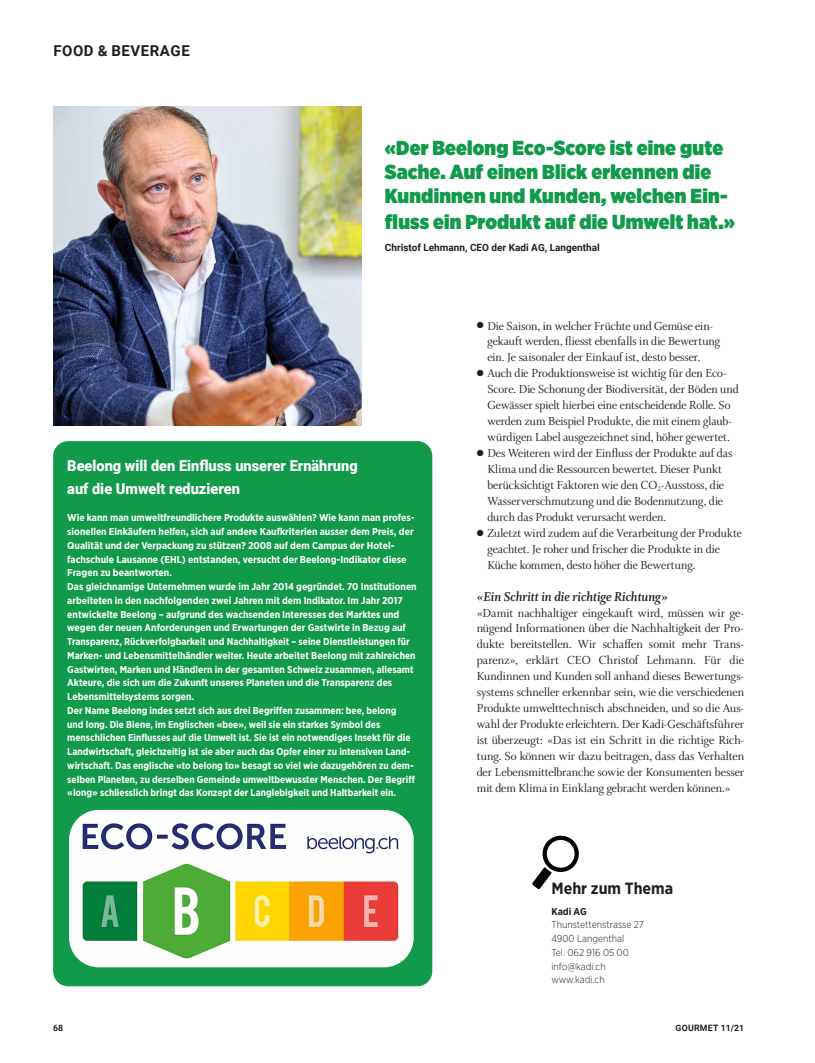
<style>
.page{position:relative;width:815px;height:1063px;background:#fff}
.page>*{position:absolute;margin:0;border:0;box-sizing:border-box;transform-origin:0 0}
.t1{font:900 20.25px/24px "Gotham Narrow";letter-spacing:.005em;color:#109a49}
.t2{font:700 16.25px "Gotham Narrow";color:#231f20}
.t3{font:900 15px/22.5px "Roboto";color:#fff}
.t4{font:700 15px "Roboto";letter-spacing:.035em;color:#231f20}
.t5{font:italic 700 13.75px "Whitman Display";color:#231f20}
.t6{font:12.5px/16px "Whitman Display";letter-spacing:-.005em;color:#231f20}
.t7{font:700 10px/13.8px "Gotham Narrow";color:#fff}
.t8{font:300 10px/13.8px "Gotham Narrow";color:#231f20}
.t9{font:700 10px "Roboto";color:#231f20}
.t10{font:700 10px "Gotham Narrow";letter-spacing:-.005em;color:#231f20}
.t11{font:700 8.75px "Roboto";letter-spacing:.035em;color:#231f20}
</style>
<div class="page">
<div style="left:53px;top:441px;width:379px;height:545px;background:#109a49;border-radius:15px"></div>
<img style="left:69px;top:810px;width:345px;height:157px">
<img style="left:53px;top:106px;width:308px;height:319px">
<svg style="left:532px;top:836px;width:47px;height:53px"></svg>
<h3 class="t4" style="left:53px;top:41px;width:138px">FOOD &amp; BEVERAGE</h3>
<h1 class="t1" style="left:385px;top:135px;width:344px">«Der Beelong Eco-Score ist eine gute<br>Sache. Auf einen Blick erkennen die<br>Kundinnen und Kunden, welchen Ein-</h1>
<h1 class="t1" style="left:385px;top:210px;width:352px">fluss ein Produkt auf die Umwelt hat.»</h1>
<p class="t9" style="left:385px;top:241px;width:216px">Christof Lehmann, CEO der Kadi AG, Langenthal</p>
<h3 class="t3" style="left:67px;top:454px;width:292px">Beelong will den Einfluss unserer Ernährung auf die Umwelt reduzieren</h3>
<p class="t7" style="left:67px;top:511px;width:351px">Wie kann man umweltfreundlichere Produkte auswählen? Wie kann man profes&shy;sionellen Einkäufern helfen, sich auf andere Kaufkriterien ausser dem Preis, der Qualität und der Verpackung zu stützen? 2008 auf dem Campus der Hotel&shy;fachschule Lausanne (EHL) entstanden, versucht der Beelong-Indikator diese Fragen zu beantworten.<br>Das gleichnamige Unternehmen wurde im Jahr 2014 gegründet. 70 Institutionen arbeiteten in den nachfolgenden zwei Jahren mit dem Indikator. Im Jahr 2017 entwickelte Beelong – aufgrund des wachsenden Interesses des Marktes und wegen der neuen Anforderungen und Erwartungen der Gastwirte in Bezug auf Transparenz, Rückverfolgbarkeit und Nachhaltigkeit – seine Dienstleistungen für Marken- und Lebensmittelhändler weiter. Heute arbeitet Beelong mit zahlreichen Gastwirten, Marken und Händlern in der gesamten Schweiz zusammen, allesamt Akteure, die sich um die Zukunft unseres Planeten und die Transparenz des Lebensmittelsystems sorgen.<br>Der Name Beelong indes setzt sich aus drei Begriffen zusammen: bee, belong<br>und long. Die Biene, im Englischen «bee», weil sie ein starkes Symbol des menschlichen Einflusses auf die Umwelt ist. Sie ist ein notwendiges Insekt für die Landwirtschaft, gleichzeitig ist sie aber auch das Opfer einer zu intensiven Land&shy;wirtschaft. Das englische «to belong to» besagt so viel wie dazugehören zu dem&shy;selben Planeten, zu derselben Gemeinde umweltbewusster Menschen. Der Begriff «long» schliesslich bringt das Konzept der Langlebigkeit und Haltbarkeit ein.</p>
<p class="t11" style="left:53px;top:1022px;width:12px">68</p>
<p class="t6" style="left:487px;top:318px;width:234px;text-indent:-11px">● Die Saison, in welcher Früchte und Gemüse ein&shy;gekauft werden, fliesst ebenfalls in die Bewertung ein. Je saisonaler der Einkauf ist, desto besser.</p>
<p class="t6" style="left:487px;top:366px;width:253px;text-indent:-11px">● Auch die Produktionsweise ist wichtig für den Eco-Score. Die Schonung der Biodiversität, der Böden und Gewässer spielt hierbei eine entscheidende Rolle. So werden zum Beispiel Produkte, die mit einem glaub&shy;würdigen Label ausgezeichnet sind, höher gewertet.</p>
<p class="t6" style="left:487px;top:445px;width:246px;text-indent:-11px">● Des Weiteren wird der Einfluss der Produkte auf das Klima und die Ressourcen bewertet. Dieser Punkt berücksichtigt Faktoren wie den CO<sub>2</sub>-Ausstoss, die Wasserverschmutzung und die Bodennutzung, die durch das Produkt verursacht werden.</p>
<p class="t6" style="left:487px;top:525px;width:256px;text-indent:-11px">● Zuletzt wird zudem auf die Verarbeitung der Produkte geachtet. Je roher und frischer die Produkte in die<br>Küche kommen, desto höher die Bewertung.</p>
<h3 class="t5" style="left:477px;top:588px;width:193px">«Ein Schritt in die richtige Richtung»</h3>
<p class="t6" style="left:477px;top:605px;width:269px;text-align:justify">«Damit nachhaltiger eingekauft wird, müssen wir ge&shy;nügend Informationen über die Nachhaltigkeit der Pro&shy;dukte bereitstellen. Wir schaffen somit mehr Trans&shy;parenz», erklärt CEO Christof Lehmann. Für die Kundinnen und Kunden soll anhand dieses Bewertungs&shy;systems schneller erkennbar sein, wie die verschiedenen Produkte umwelttechnisch abschneiden, und so die Aus&shy;wahl der Produkte erleichtern. Der Kadi-Geschäftsführer ist überzeugt: «Das ist ein Schritt in die richtige Rich&shy;tung. So können wir dazu beitragen, dass das Verhalten der Lebensmittelbranche sowie der Konsumenten besser mit dem Klima in Einklang gebracht werden können.»</p>
<h2 class="t2" style="left:551px;top:878px;width:123px">Mehr zum Thema</h2>
<p class="t10" style="left:551px;top:905px;width:37px">Kadi AG</p>
<p class="t8" style="left:551px;top:918px;width:94px">Thunstettenstrasse 27<br>4900 Langenthal<br>Tel. 062 916 05 00 info@kadi.ch www.kadi.ch</p>
<p class="t11" style="left:675px;top:1021px;width:70px">GOURMET 11/21</p>
</div>
